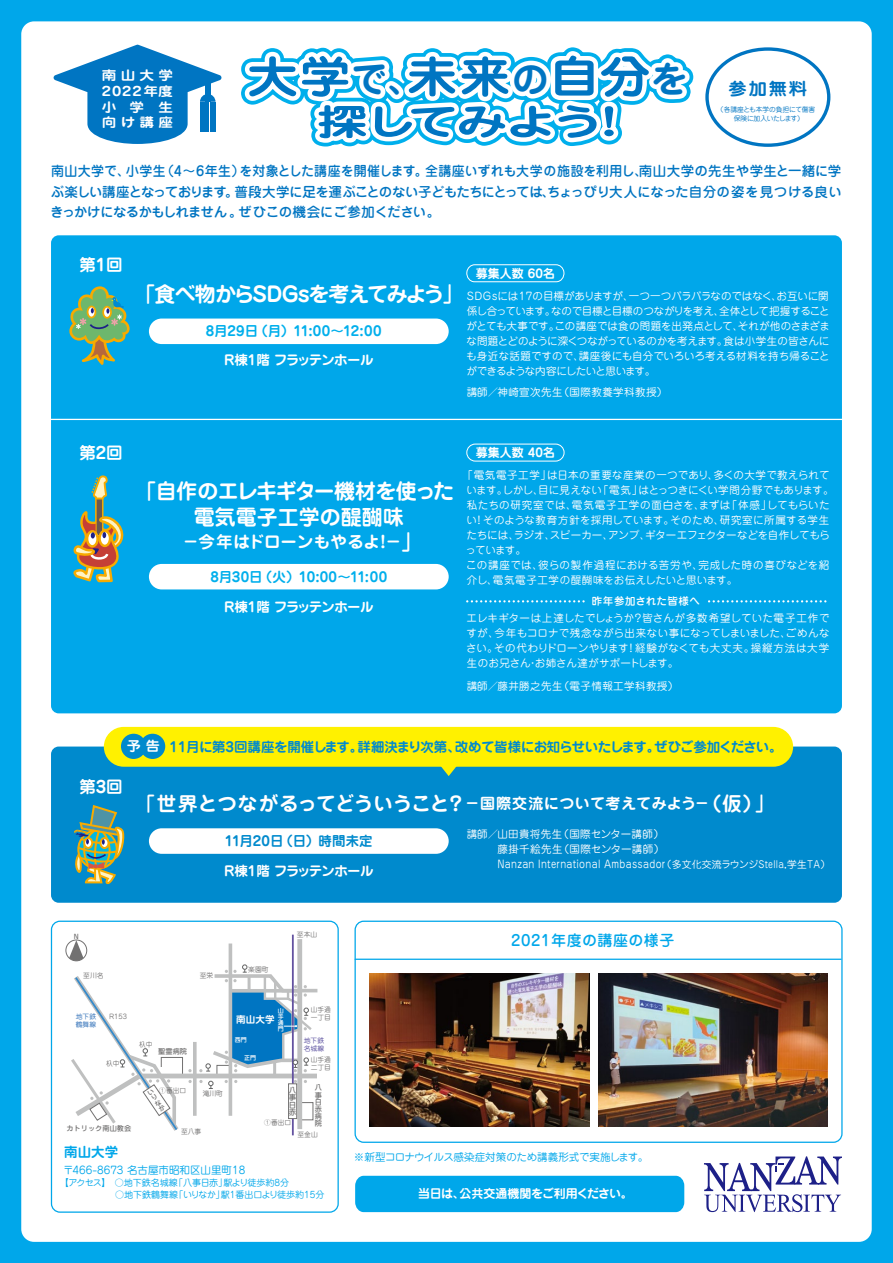
<style>
.page{position:relative;width:893px;height:1263px;background:#00a7ea}
.page>*{position:absolute;margin:0;border:0;box-sizing:border-box;transform-origin:0 0}
.t1{font:700 43.8px "Jun 501 Pro";color:#0075c2;scale:1.17 1}
.t2{font:700 36.45px "Jun 501 Pro";letter-spacing:-.045em;color:#0075c2;scale:1.4 1}
.t3{font:700 21px/25.2px "Jun 501 Pro";letter-spacing:-.02em;color:#fff;text-align:center}
.t4{font:700 21px "Jun 501 Pro";letter-spacing:-.06em;color:#fff}
.t5{font:700 19.5px "Jun 501 Pro";letter-spacing:-.005em;color:#fff}
.t6{font:700 16.95px "Jun 501 Pro";color:#0075c2;scale:1.08 1}
.t7{font:700 16.5px "Jun 501 Pro";color:#fff}
.t8{font:500 15px "Jun 34 Pro";letter-spacing:.04em;color:#00a7ea}
.t9{font:500 13.5px/20.2px "Jun 34 Pro";letter-spacing:-.025em;color:#0075c2;text-align:justify;scale:.96 1}
.t10{font:700 13.5px "Jun 501 Pro";letter-spacing:-.03em;color:#008acd}
.t11{font:700 13.5px "Jun 501 Pro";letter-spacing:-.01em;color:#00afec}
.t12{font:700 13.5px "Jun 501 Pro";letter-spacing:-.045em;color:#fff}
.t13{font:700 13.5px "Jun 501 Pro";color:#008acd}
.t14{font:700 13.5px "Jun 501 Pro";color:#00a7ea}
.t15{font:700 12.75px/15.8px "Jun 501 Pro";letter-spacing:.295em;color:#fff;text-align:justify;scale:1.15 1}
.t16{font:700 12px "Jun 501 Pro";letter-spacing:-.03em;color:#fff}
.t17{font:700 12px "Jun 501 Pro";color:#fff}
.t18{font:10.5px/15px "Jun 201 Pro";letter-spacing:.03em;color:#fff;text-align:justify}
.t19{font:10.5px "Jun 201 Pro";letter-spacing:-.025em;color:#00a7ea}
.t20{font:10.5px "Jun 201 Pro";color:#00a7ea}
.t21{font:500 10.5px "Jun 34 Pro";letter-spacing:.055em;color:#fff}
.t22{font:700 9.6px "Jun 501 Pro";color:#fff}
.t23{font:9px/12px "Jun 201 Pro";color:#00a7ea}
.t24{font:500 7.5px/7.5px "Jun 34 Pro";color:#727171;text-align:justify}
.t25{font:500 7.2px/7.2px "Jun 34 Pro";color:#727171;text-align:justify}
.t26{font:6.75px/8.1px "Jun 201 Pro";color:#727171}
.t27{font:6.75px/8.6px "Jun 201 Pro";letter-spacing:-.035em;color:#0075c2}
.t28{font:6.75px/8.1px "Jun 201 Pro";color:#574c9d}
.t29{font:6.75px/8.1px "Jun 201 Pro";color:#3070b8}
.t30{font:500 6.6px/6.6px "Jun 34 Pro";color:#727171;text-align:justify}
.t31{font:500 6px/6px "Jun 34 Pro";color:#fff;text-align:justify}
.s1{font-size:36.45px}
.s2{font-size:21px}
.s3{color:#fff}
.s4{font-size:15px}
.s5{font-size:9.75px}
</style>
<div class="page">
<div style="left:21px;top:21px;width:851px;height:1221px;background:#fff;border-radius:13px"></div>
<div style="left:51px;top:920px;width:288px;height:293px;border:1px solid #00a7ea;border-radius:8px"></div>
<div style="left:354px;top:920px;width:489px;height:223px;border:1px solid #00a7ea;border-radius:9px"></div>
<div style="left:355px;top:1176px;width:329px;height:36px;background:#00a7ea"></div>
<div style="left:51px;top:235px;width:791px;height:478px;background:#00a7ea;border-radius:8px"></div>
<div style="left:51px;top:746px;width:791px;height:157px;background:#008acd;border-radius:8px"></div>
<hr style="left:355px;top:958px;width:486px;height:2px;background:#00a7ea">
<img style="left:369px;top:973px;width:220px;height:153px">
<img style="left:598px;top:974px;width:230px;height:152px">
<div style="left:149px;top:564px;width:300px;height:25px;background:#fff;border-radius:13px"></div>
<div style="left:66px;top:940px;width:21px;height:21px;border:1px solid #727171;border-radius:50%"></div>
<hr style="left:50px;top:419px;width:793px;height:1px;background:#fff">
<svg style="left:466px;top:264px;width:99px;height:18px"></svg>
<div style="left:466px;top:444px;width:98px;height:17px;border:1px solid #fff;border-radius:9px"></div>
<div style="left:149px;top:828px;width:300px;height:26px;background:#fff;border-radius:13px"></div>
<svg style="left:54px;top:45px;width:167px;height:99px"></svg>
<hr style="left:200px;top:102px;width:2px;height:29px;background:#0075c2">
<hr style="left:203px;top:102px;width:3px;height:29px;background:#0075c2">
<hr style="left:210px;top:102px;width:2px;height:29px;background:#0075c2">
<hr style="left:207px;top:102px;width:2px;height:29px;background:#0075c2">
<hr style="left:213px;top:102px;width:2px;height:29px;background:#0075c2">
<div style="left:705px;top:47px;width:125px;height:100px;border:3px solid #0075c2;border-radius:50%"></div>
<svg style="left:68px;top:805px;width:254px;height:331px"></svg>
<div style="left:149px;top:319px;width:300px;height:25px;background:#fff;border-radius:13px"></div>
<svg style="left:704px;top:1156px;width:138px;height:56px"></svg>
<svg style="left:95px;top:499px;width:9px;height:12px"></svg>
<div style="left:96px;top:495px;width:7px;height:41px;background:#6a5851;border:1px solid #f7ab00"></div>
<svg style="left:92px;top:475px;width:16px;height:24px"></svg>
<svg style="left:73px;top:511px;width:51px;height:72px"></svg>
<svg style="left:69px;top:286px;width:61px;height:79px"></svg>
<svg style="left:467px;top:600px;width:360px;height:2px"></svg>
<div style="left:585px;top:594px;width:121px;height:16px;background:#00a7ea"></div>
<div style="left:104px;top:727px;width:689px;height:40px;background:#fff100;border-radius:20px"></div>
<svg style="left:433px;top:766px;width:32px;height:10px"></svg>
<div style="left:121px;top:734px;width:25px;height:25px;background:#008acd;border-radius:50%"></div>
<div style="left:140px;top:734px;width:25px;height:25px;background:#008acd;border-radius:50%"></div>
<svg style="left:229px;top:21px;width:475px;height:126px"></svg>
<p class="t15" style="left:102px;top:66px;width:64px">南山大学2022年度小学生向け講座</p>
<h1 class="t1" style="left:247px;top:42px;width:378px">大学<span class="s1">で、</span>未来<span class="s1">の</span>自分<span class="s1">を</span></h1>
<h2 class="t2" style="left:317px;top:93px;width:229px">探してみよう！</h2>
<h3 class="t6" style="left:729px;top:75px;width:74px">参加無料</h3>
<p class="t27" style="left:734px;top:105px;width:83px;text-indent:-17px">（各講座とも本学の負担にて傷害保険に加入いたします）</p>
<p class="t9" style="left:50px;top:160px;width:826px">南山大学で、小学生（4～6年生）を対象とした講座を開催します。全講座いずれも大学の施設を利用し、南山大学の先生や学生と一緒に学ぶ楽しい講座となっております。普段大学に足を運ぶことのない子どもたちにとっては、ちょっぴり大人になった自分の姿を見つける良いきっかけになるかもしれません。ぜひこの機会にご参加ください。</p>
<h3 class="t7" style="left:79px;top:251px;width:45px">第1回</h3>
<h3 class="t7" style="left:79px;top:439px;width:45px">第2回</h3>
<h3 class="t4" style="left:135px;top:277px;width:330px">「食べ物からSDGsを考えてみよう」</h3>
<p class="t11" style="left:206px;top:321px;width:177px">8月29日（月）11:00～12:00</p>
<p class="t12" style="left:224px;top:349px;width:151px">R棟1階 フラッテンホール</p>
<p class="t17" style="left:476px;top:264px;width:81px">募集人数 60名</p>
<p class="t18" style="left:466px;top:288px;width:365px">SDGsには17の目標がありますが、一つ一つバラバラなのではなく、お互いに関係し合っています。なので目標と目標のつながりを考え、全体として把握することがとても大事です。この講座では食の問題を出発点として、それが他のさまざまな問題とどのように深くつながっているのかを考えます。食は小学生の皆さんにも身近な話題ですので、講座後にも自分でいろいろ考える材料を持ち帰ることができるような内容にしたいと思います。</p>
<p class="t18" style="left:467px;top:384px;width:202px">講師／神崎宣次先生（国際教養学科教授）</p>
<h3 class="t3" style="left:135px;top:477px;width:320px">「自作のエレキギター機材を使った電気電子工学の醍醐味</h3>
<h3 class="t7" style="left:182px;top:529px;width:241px">－今年はドローンもやるよ！－<span class="s2">」</span></h3>
<p class="t11" style="left:210px;top:566px;width:178px">8月30日（火）10:00～11:00</p>
<p class="t12" style="left:224px;top:596px;width:151px">R棟1階 フラッテンホール</p>
<p class="t17" style="left:476px;top:443px;width:81px">募集人数 40名</p>
<p class="t18" style="left:462px;top:467px;width:372px;text-align:left">「電気電子工学」は日本の重要な産業の一つであり、多くの大学で教えられています。しかし、目に見えない「電気」はとっつきにくい学問分野でもあります。私たちの研究室では、電気電子工学の面白さを、まずは「体感」してもらいたい！そのような教育方針を採用しています。そのため、研究室に所属する学生たちには、ラジオ、スピーカー、アンプ、ギターエフェクターなどを自作してもらっています。<br>この講座では、彼らの製作過程における苦労や、完成した時の喜びなどを紹介し、電気電子工学の醍醐味をお伝えしたいと思います。</p>
<p class="t18" style="left:466px;top:609px;width:365px">エレキギターは上達したでしょうか？皆さんが多数希望していた電子工作ですが、今年もコロナで残念ながら出来ない事になってしまいました、ごめんなさい。その代わりドローンやります！経験がなくても大丈夫。操縦方法は大学生のお兄さん・お姉さん達がサポートします。</p>
<p class="t21" style="left:592px;top:592px;width:110px">昨年参加された皆様へ</p>
<p class="t18" style="left:467px;top:677px;width:213px">講師／藤井勝之先生（電子情報工学科教授）</p>
<p class="t10" style="left:127px;top:736px;width:657px"><span class="s3">予告</span> 11月に第3回講座を開催します。詳細決まり次第、改めて皆様にお知らせいたします。ぜひご参加ください。</p>
<h3 class="t7" style="left:79px;top:773px;width:45px">第3回</h3>
<h3 class="t5" style="left:136px;top:788px;width:640px">「世界とつながるってどういうこと？<span class="s4">－国際交流について考えてみよう－</span>（仮）」</h3>
<p class="t13" style="left:225px;top:830px;width:149px">11月20日（日）時間未定</p>
<p class="t12" style="left:224px;top:860px;width:151px">R棟1階 フラッテンホール</p>
<p class="t18" style="left:467px;top:825px;width:199px">講師／山田貴将先生（国際センター講師）</p>
<p class="t18" style="left:497px;top:840px;width:334px">藤掛千絵先生（国際センター講師）<br>Nanzan International Ambassador<span class="s5">（多文化交流ラウンジStella，学生TA）</span></p>
<p class="t30" style="left:74px;top:932px;width:7px">N</p>
<p class="t26" style="left:297px;top:929px;width:22px">至本山</p>
<h3 class="t8" style="left:511px;top:929px;width:165px">2021年度の講座の様子</h3>
<p class="t26" style="left:83px;top:970px;width:22px">至川名</p>
<p class="t26" style="left:200px;top:971px;width:15px">至栄</p>
<p class="t26" style="left:248px;top:965px;width:22px">楽園町</p>
<p class="t29" style="left:76px;top:1012px;width:22px">地下鉄鶴舞線</p>
<p class="t26" style="left:109px;top:1011px;width:19px">R153</p>
<p class="t31" style="left:278px;top:1007px;width:7px">山手通</p>
<p class="t22" style="left:236px;top:1012px;width:40px">南山大学</p>
<p class="t31" style="left:278px;top:1025px;width:7px">門</p>
<p class="t26" style="left:311px;top:1004px;width:22px">山手通一丁目</p>
<p class="t26" style="left:106px;top:1059px;width:15px">杁中</p>
<p class="t25" style="left:66px;top:1124px;width:66px">カトリック南山教会</p>
<p class="t31" style="left:235px;top:1036px;width:13px">西門</p>
<p class="t28" style="left:304px;top:1035px;width:22px">地下鉄名城線</p>
<p class="t26" style="left:139px;top:1039px;width:15px">杁中</p>
<p class="t25" style="left:158px;top:1047px;width:30px">聖霊病院</p>
<p class="t30" style="left:146px;top:1090px;width:5px;rotate:-34deg">いりなか</p>
<p class="t24" style="left:289px;top:1085px;width:9px">八事日赤</p>
<p class="t31" style="left:244px;top:1054px;width:13px">正門</p>
<p class="t26" style="left:311px;top:1054px;width:22px">山手通二丁目</p>
<p class="t25" style="left:315px;top:1083px;width:8px">八事日赤病院</p>
<p class="t26" style="left:159px;top:1085px;width:28px">①番出口</p>
<p class="t26" style="left:203px;top:1089px;width:22px">滝川町</p>
<p class="t26" style="left:264px;top:1118px;width:28px">①番出口</p>
<p class="t26" style="left:181px;top:1127px;width:22px">至八事</p>
<p class="t26" style="left:297px;top:1129px;width:22px">至金山</p>
<p class="t14" style="left:64px;top:1141px;width:55px">南山大学</p>
<p class="t20" style="left:63px;top:1161px;width:184px">〒466-8673 名古屋市昭和区山里町18</p>
<p class="t23" style="left:64px;top:1176px;width:262px;text-indent:-4px">【アクセス】　○地下鉄名城線「八事日赤」駅より徒歩約8分<br>　　　　　 ○地下鉄鶴舞線「いりなか」駅1番出口より徒歩約15分</p>
<p class="t19" style="left:354px;top:1148px;width:296px">※新型コロナウイルス感染症対策のため講義形式で実施します。</p>
<p class="t16" style="left:418px;top:1184px;width:216px">当日は、公共交通機関をご利用ください。</p>
</div>
